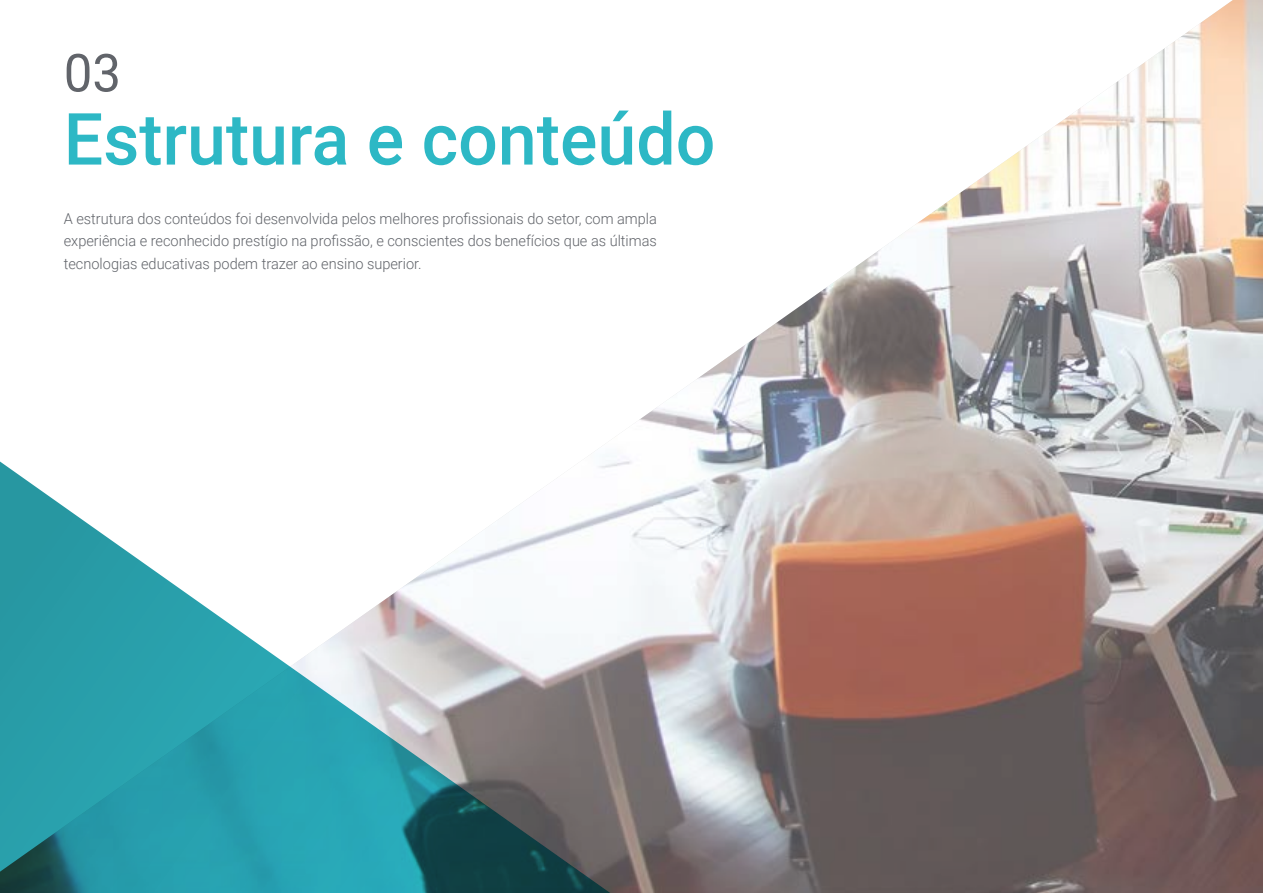
<style>
.page{position:relative;width:1263px;height:893px;background:#fff}
.page>*{position:absolute;margin:0;border:0;box-sizing:border-box;transform-origin:0 0}
.t1{font:500 72px "Roboto";color:#2db8c5}
.t2{font:52.5px "Roboto";color:#61646a}
.t3{font:300 15px/22.5px "Roboto";color:#61646a;text-align:justify}
</style>
<div class="page">
<img style="left:639px;top:0;width:624px;height:893px">
<svg style="left:0;top:446px;width:640px;height:447px"></svg>
<h2 class="t2" style="left:64px;top:36px;width:59px">03</h2>
<h1 class="t1" style="left:64px;top:89px;width:653px">Estrutura e conteúdo</h1>
<p class="t3" style="left:64px;top:207px;width:595px">A estrutura dos conteúdos foi desenvolvida pelos melhores profissionais do setor, com ampla experiência e reconhecido prestígio na profissão, e conscientes dos benefícios que as últimas tecnologias educativas podem trazer ao ensino superior.</p>
</div>
